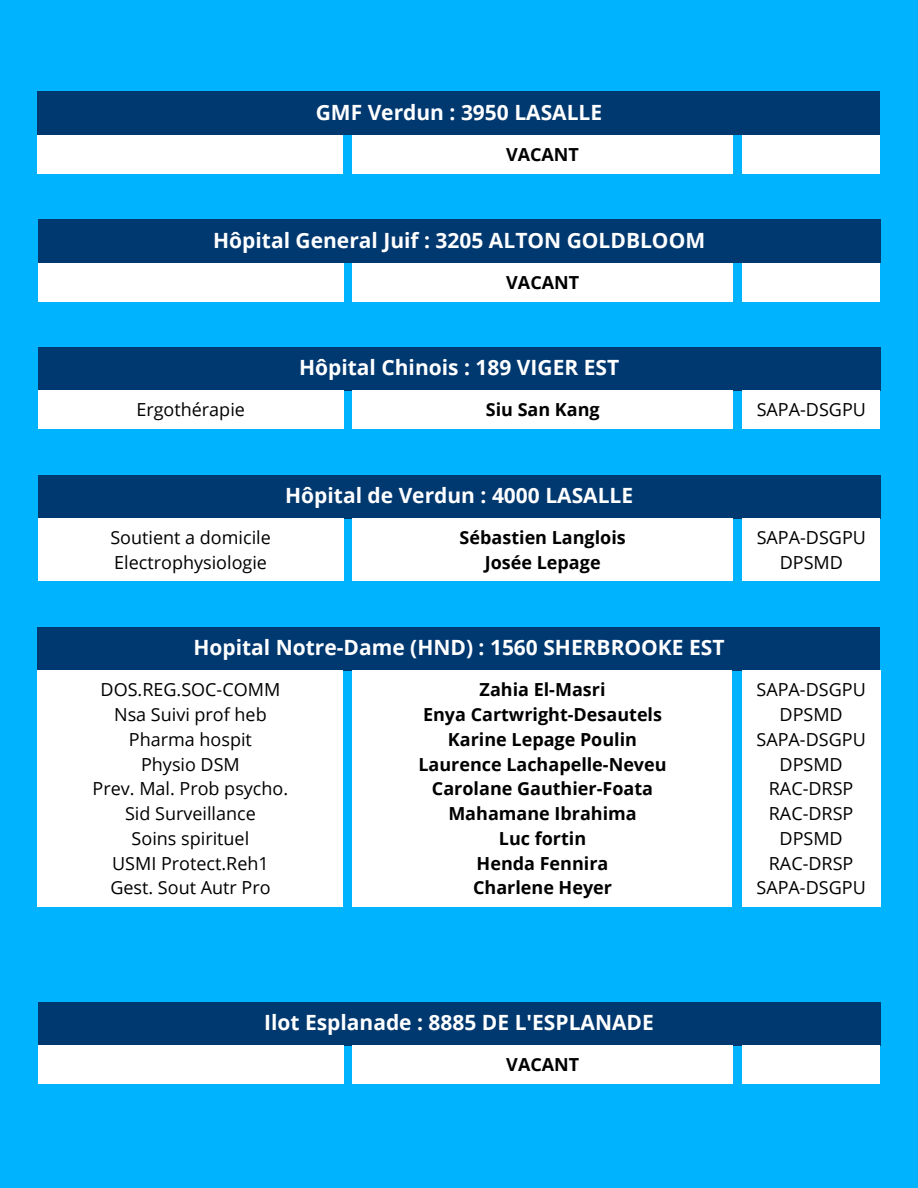
<style>
.page{position:relative;width:918px;height:1188px;background:#00b3ff}
.page>*{position:absolute;margin:0;border:0;box-sizing:border-box;transform-origin:0 0}
.t1{font:700 21px "Open Sans";color:#fff}
.t2{font:18px/24.8px "Open Sans";color:#000;text-align:center}
.t3{font:700 18px/24.8px "Open Sans";color:#000;text-align:center}
</style>
<div class="page">
<div style="left:38px;top:92px;width:842px;height:43px;background:#003870"></div>
<div style="left:352px;top:135px;width:381px;height:38px;background:#fff"></div>
<div style="left:38px;top:135px;width:305px;height:38px;background:#fff"></div>
<div style="left:743px;top:135px;width:137px;height:38px;background:#fff"></div>
<div style="left:38px;top:220px;width:842px;height:43px;background:#003870"></div>
<div style="left:353px;top:263px;width:380px;height:38px;background:#fff"></div>
<div style="left:38px;top:263px;width:305px;height:38px;background:#fff"></div>
<div style="left:742px;top:263px;width:138px;height:38px;background:#fff"></div>
<div style="left:38px;top:347px;width:842px;height:44px;background:#003870"></div>
<div style="left:353px;top:391px;width:380px;height:38px;background:#fff"></div>
<div style="left:38px;top:391px;width:305px;height:38px;background:#fff"></div>
<div style="left:742px;top:391px;width:138px;height:38px;background:#fff"></div>
<div style="left:38px;top:475px;width:842px;height:43px;background:#003870"></div>
<div style="left:353px;top:518px;width:380px;height:63px;background:#fff"></div>
<div style="left:38px;top:518px;width:305px;height:63px;background:#fff"></div>
<div style="left:742px;top:518px;width:138px;height:63px;background:#fff"></div>
<div style="left:38px;top:627px;width:842px;height:43px;background:#003870"></div>
<div style="left:352px;top:670px;width:380px;height:237px;background:#fff"></div>
<div style="left:38px;top:670px;width:305px;height:237px;background:#fff"></div>
<div style="left:742px;top:670px;width:138px;height:237px;background:#fff"></div>
<div style="left:38px;top:1002px;width:842px;height:44px;background:#003870"></div>
<div style="left:353px;top:1046px;width:380px;height:38px;background:#fff"></div>
<div style="left:38px;top:1046px;width:305px;height:38px;background:#fff"></div>
<div style="left:742px;top:1046px;width:138px;height:38px;background:#fff"></div>
<h1 class="t1" style="left:316px;top:97px;width:288px">GMF Verdun : 3950 LASALLE</h1>
<h2 class="t3" style="left:506px;top:142px;width:74px">VACANT</h2>
<h1 class="t1" style="left:213px;top:225px;width:493px">Hôpital General Juif : 3205 ALTON GOLDBLOOM</h1>
<h2 class="t3" style="left:506px;top:270px;width:74px">VACANT</h2>
<h1 class="t1" style="left:299px;top:353px;width:322px">Hôpital Chinois : 189 VIGER EST</h1>
<p class="t2" style="left:136px;top:397px;width:110px">Ergothérapie</p>
<h4 class="t3" style="left:486px;top:397px;width:115px">Siu San Kang</h4>
<h3 class="t2" style="left:757px;top:397px;width:111px">SAPA-DSGPU</h3>
<p class="t2" style="left:110px;top:525px;width:162px">Soutient a domicile</p>
<p class="t2" style="left:114px;top:549px;width:154px">Electrophysiologie</p>
<h1 class="t1" style="left:285px;top:481px;width:350px">Hôpital de Verdun : 4000 LASALLE</h1>
<h4 class="t3" style="left:460px;top:525px;width:168px">Sébastien Langlois<br>Josée Lepage</h4>
<h1 class="t1" style="left:193px;top:633px;width:533px">Hopital Notre-Dame (HND) : 1560 SHERBROOKE EST</h1>
<h4 class="t3" style="left:418px;top:677px;width:250px">Zahia El-Masri<br>Enya Cartwright-Desautels<br>Karine Lepage Poulin<br>Laurence Lachapelle-Neveu<br>Carolane Gauthier-Foata<br>Mahamane Ibrahima<br>Luc fortin<br>Henda Fennira<br>Charlene Heyer</h4>
<p class="t2" style="left:101px;top:677px;width:181px">DOS.REG.SOC-COMM</p>
<p class="t2" style="left:114px;top:702px;width:154px">Nsa Suivi prof heb</p>
<p class="t2" style="left:129px;top:726px;width:125px">Pharma hospit</p>
<p class="t2" style="left:141px;top:751px;width:100px">Physio DSM</p>
<p class="t2" style="left:93px;top:776px;width:197px">Prev. Mal. Prob psycho.</p>
<p class="t2" style="left:125px;top:801px;width:132px">Sid Surveillance</p>
<p class="t2" style="left:132px;top:825px;width:119px">Soins spirituel</p>
<p class="t2" style="left:112px;top:850px;width:158px">USMI Protect.Reh1</p>
<p class="t2" style="left:110px;top:875px;width:162px">Gest. Sout Autr Pro</p>
<h3 class="t2" style="left:757px;top:525px;width:111px">SAPA-DSGPU<br>DPSMD</h3>
<h3 class="t2" style="left:757px;top:677px;width:111px">SAPA-DSGPU<br>DPSMD<br>SAPA-DSGPU<br>DPSMD<br>RAC-DRSP<br>RAC-DRSP<br>DPSMD<br>RAC-DRSP<br>SAPA-DSGPU</h3>
<h1 class="t1" style="left:264px;top:1008px;width:391px">Ilot Esplanade : 8885 DE L'ESPLANADE</h1>
<h2 class="t3" style="left:506px;top:1052px;width:74px">VACANT</h2>
</div>
